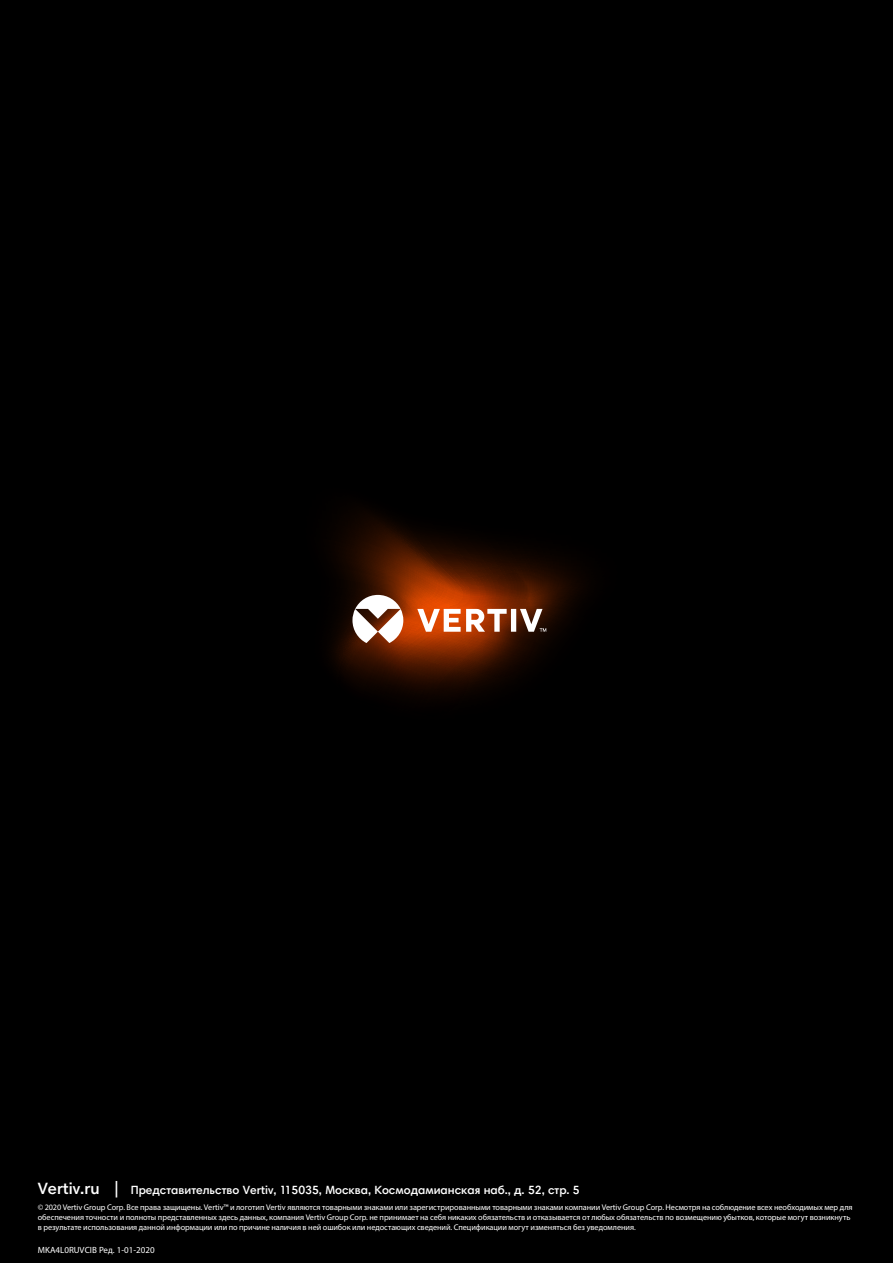
<style>
.page{position:relative;width:893px;height:1263px;background:#000}
.page>*{position:absolute;margin:0;border:0;box-sizing:border-box;transform-origin:0 0}
.t1{font:600 12px "Harmonia Sans W1 G";color:#fff}
.t2{font:9px "Myriad Pro";color:#fff}
.t3{font:8.25px/9.8px "Myriad Pro";letter-spacing:-.005em;color:#fff}
.s1{font-size:16.5px}
</style>
<div class="page">
<svg style="left:330px;top:509px;width:256px;height:159px"></svg>
<svg style="left:337px;top:554px;width:209px;height:146px"></svg>
<h1 class="t1" style="left:38px;top:1182px;width:543px"><span class="s1">Vertiv.ru |</span> Представительство Vertiv, 115035, Москва, Космодамианская наб., д. 52, стр. 5</h1>
<p class="t3" style="left:38px;top:1202px;width:816px">© 2020 Vertiv Group Corp. Все права защищены. Vertiv™ и логотип Vertiv являются товарными знаками или зарегистрированными товарными знаками компании Vertiv Group Corp. Несмотря на соблюдение всех необходимых мер для обеспечения точности и полноты представленных здесь данных, компания Vertiv Group Corp. не принимает на себя никаких обязательств и отказывается от любых обязательств по возмещению убытков, которые могут возникнуть в результате использования данной информации или по причине наличия в ней ошибок или недостающих сведений. Спецификации могут изменяться без уведомления.</p>
<p class="t2" style="left:38px;top:1244px;width:118px">MKA4L0RUVCIB Ред. 1-01-2020</p>
</div>
